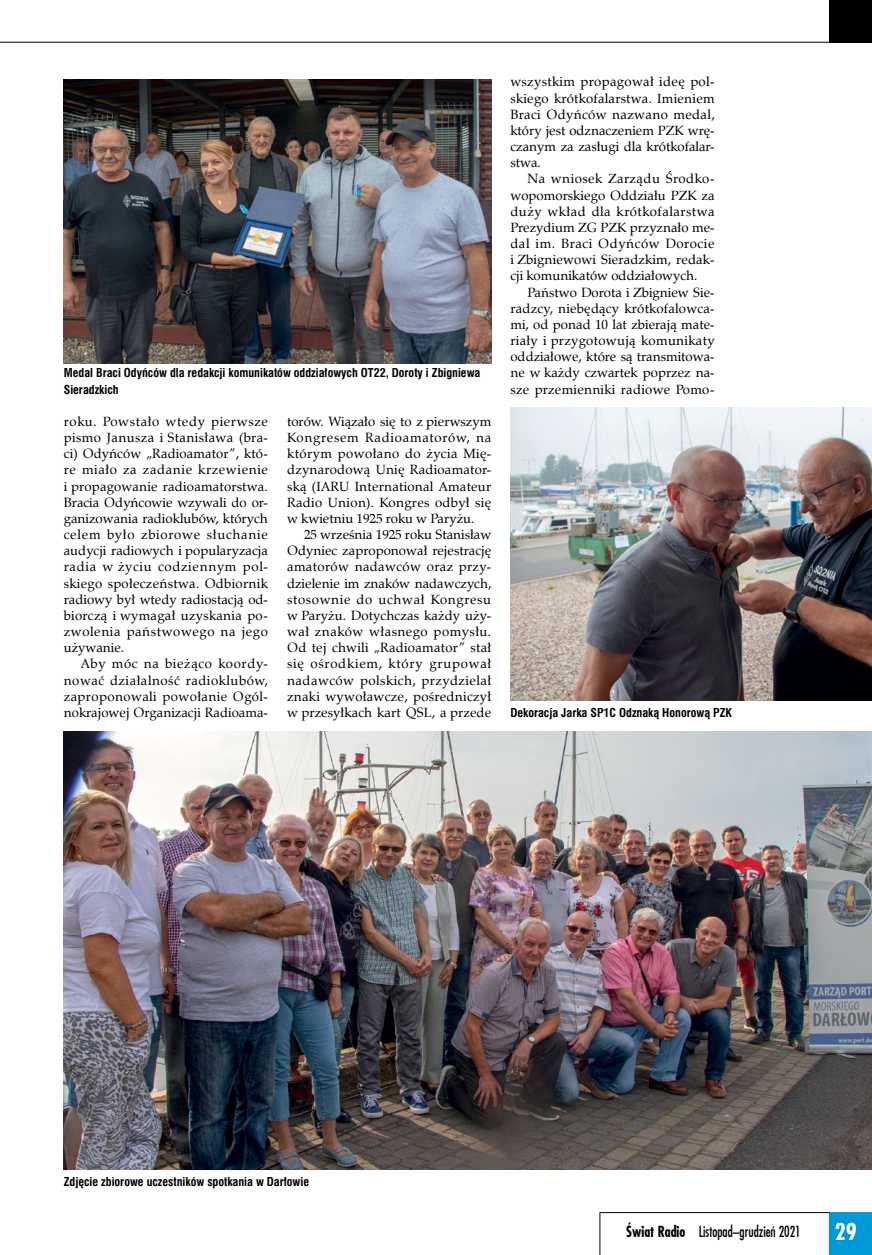
<style>
.page{position:relative;width:872px;height:1255px;background:#fff}
.page>*{position:absolute;margin:0;border:0;box-sizing:border-box;transform-origin:0 0}
.t1{font:700 22.5px "Fujiyama";color:#fff}
.t2{font:15px "Fujiyama";color:#000;scale:.9 1}
.t3{font:13.2px/16.2px "Zapf Calligr EU";letter-spacing:.005em;color:#000;text-align:justify}
.t4{font:700 12px/16.2px "Swis 721 Cn EU";color:#000}
.s1{font-weight:700}
</style>
<div class="page">
<div style="left:829px;top:1212px;width:43px;height:42px;background:#0099da"></div>
<div style="left:829px;top:0;width:43px;height:43px;background:#000"></div>
<hr style="left:600px;top:1212px;width:229px;height:1px;background:#000">
<hr style="left:599px;top:1212px;width:1px;height:42px;background:#000">
<hr style="left:0;top:42px;width:872px;height:1px;background:#000">
<img style="left:64px;top:79px;width:427px;height:284px">
<img style="left:64px;top:731px;width:808px;height:438px">
<img style="left:510px;top:407px;width:362px;height:293px">
<p class="t4" style="left:64px;top:365px;width:418px">Medal Braci Odyńców dla redakcji komunikatów oddziałowych OT22, Doroty i Zbigniewa<br>Sieradzkich</p>
<p class="t3" style="left:64px;top:413px;width:206px">roku. Powstało wtedy pierwsze pismo Janusza i Stanisława (bra&shy;ci) Odyńców „Radioamator”, któ&shy;re miało za zadanie krzewienie i propagowanie radioamatorstwa.<br>Bracia Odyńcowie wzywali do or&shy;ganizowania radioklubów, których celem było zbiorowe słuchanie audycji radiowych i popularyzacja radia w życiu codziennym pol&shy;skiego społeczeństwa. Odbiornik radiowy był wtedy radiostacją od&shy;biorczą i wymagał uzyskania po&shy;zwolenia państwowego na jego używanie.</p>
<p class="t3" style="left:64px;top:656px;width:206px;text-indent:17px">Aby móc na bieżąco koordy&shy;nować działalność radioklubów, zaproponowali powołanie Ogól&shy;nokrajowej Organizacji Radioama-</p>
<p class="t3" style="left:287px;top:413px;width:206px">torów. Wiązało się to z pierwszym Kongresem Radioamatorów, na którym powołano do życia Mię&shy;dzynarodową Unię Radioamator&shy;ską (IARU International Amateur Radio Union). Kongres odbył się w kwietniu 1925 roku w Paryżu.</p>
<p class="t3" style="left:287px;top:526px;width:206px;text-indent:17px">25 września 1925 roku Stanisław Odyniec zaproponował rejestrację amatorów nadawców oraz przy&shy;dzielenie im znaków nadawczych, stosownie do uchwał Kongresu w Paryżu. Dotychczas każdy uży&shy;wał znaków własnego pomysłu.<br>Od tej chwili „Radioamator” stał się ośrodkiem, który grupował nadawców polskich, przydzielał znaki wywoławcze, pośredniczył w przesyłkach kart QSL, a przede</p>
<p class="t3" style="left:510px;top:74px;width:206px">wszystkim propagował ideę pol&shy;skiego krótkofalarstwa. Imieniem Braci Odyńców nazwano medal, który jest odznaczeniem PZK wrę&shy;czanym za zasługi dla krótkofalar&shy;stwa.</p>
<p class="t3" style="left:510px;top:171px;width:206px;text-indent:17px">Na wniosek Zarządu Środko&shy;wopomorskiego Oddziału PZK za duży wkład dla krótkofalarstwa Prezydium ZG PZK przyznało me&shy;dal im. Braci Odyńców Dorocie i Zbigniewowi Sieradzkim, redak&shy;cji komunikatów oddziałowych.</p>
<p class="t3" style="left:510px;top:284px;width:206px;text-indent:17px">Państwo Dorota i Zbigniew Sie&shy;radzcy, niebędący krótkofalowca&shy;mi, od ponad 10 lat zbierają mate&shy;riały i przygotowują komunikaty oddziałowe, które są transmitowa&shy;ne w każdy czwartek poprzez na&shy;sze przemienniki radiowe Pomo-</p>
<p class="t4" style="left:510px;top:705px;width:223px">Dekoracja Jarka SP1C Odznaką Honorową PZK</p>
<p class="t4" style="left:64px;top:1173px;width:247px">Zdjęcie zbiorowe uczestników spotkania w Darłowie</p>
<p class="t2" style="left:626px;top:1221px;width:195px"><span class="s1">Świat Radio</span> Listopad–grudzień 2021</p>
<h1 class="t1" style="left:834px;top:1216px;width:24px">29</h1>
</div>
